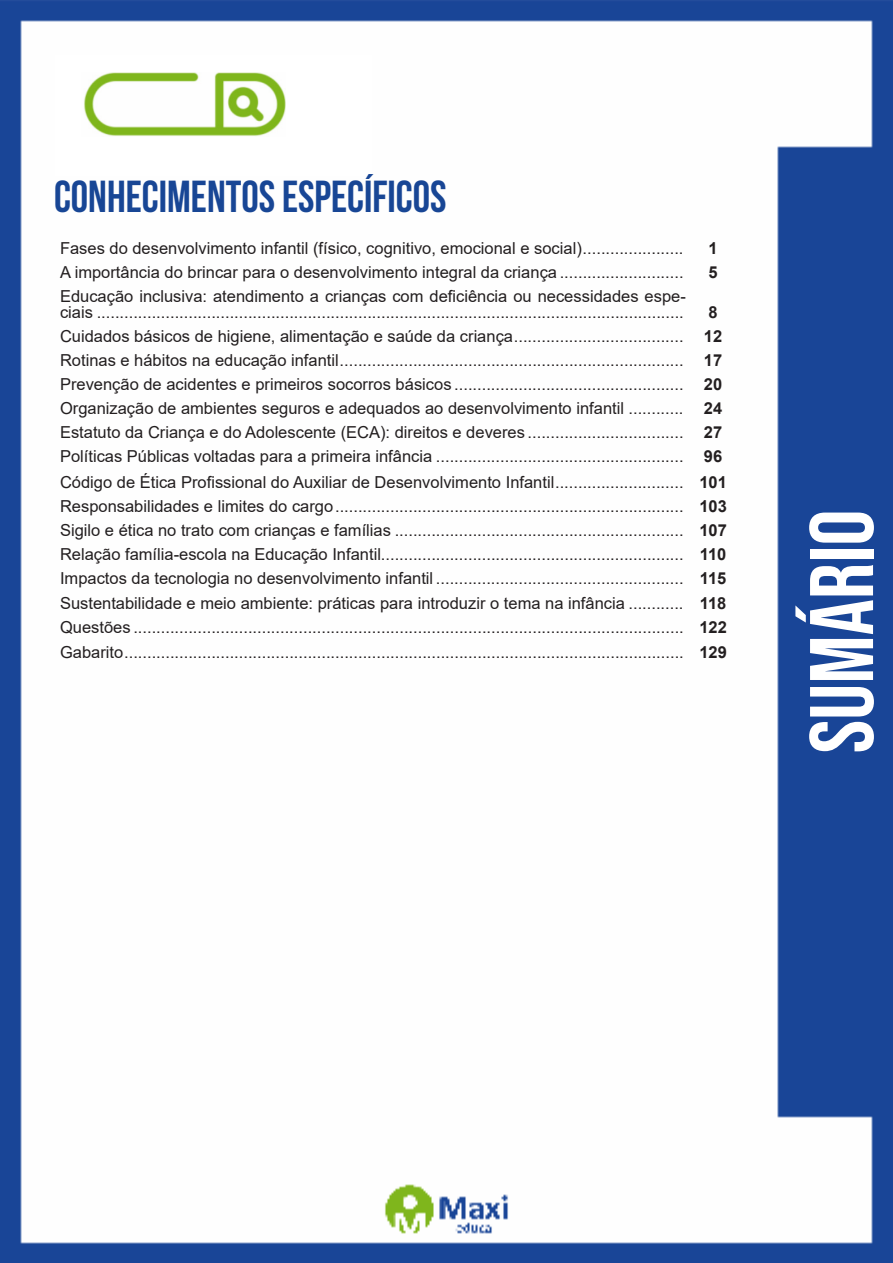
<style>
.page{position:relative;width:893px;height:1263px;background:#fff}
.page>*{position:absolute;margin:0;border:0;box-sizing:border-box;transform-origin:0 0}
.t1{font:90px "Bebas Neue";color:#fff}
.t2{font:700 44.85px "Bebas Neue";color:#184695}
.ALTERNATIVAS{font:16.5px/16.5px "Arial";color:#231f20}
.INDICE{font:700 16.5px "Arial";color:#231f20}
</style>
<div class="page">
<img style="left:0;top:0;width:893px;height:1263px">
<div style="left:55px;top:55px;width:317px;height:121px;background:#fff"></div>
<img style="left:84px;top:72px;width:201px;height:64px">
<p class="t2" style="left:54px;top:172px;width:394px">CONHECIMENTOS ESPECÍFICOS</p>
<p class="ALTERNATIVAS" style="left:60px;top:239px;width:625px">Fases do desenvolvimento infantil (físico, cognitivo, emocional e social)......................</p>
<p class="INDICE" style="left:708px;top:236px;width:11px">1</p>
<p class="ALTERNATIVAS" style="left:60px;top:263px;width:625px">A importância do brincar para o desenvolvimento integral da criança ...........................</p>
<p class="INDICE" style="left:708px;top:260px;width:11px">5</p>
<p class="ALTERNATIVAS" style="left:60px;top:287px;width:627px">Educação inclusiva: atendimento a crianças com deficiência ou necessidades espe&shy;ciais ................................................................................................................................</p>
<p class="INDICE" style="left:708px;top:301px;width:11px">8</p>
<p class="ALTERNATIVAS" style="left:60px;top:328px;width:625px">Cuidados básicos de higiene, alimentação e saúde da criança.....................................</p>
<p class="INDICE" style="left:704px;top:325px;width:20px">12</p>
<p class="ALTERNATIVAS" style="left:60px;top:352px;width:625px">Rotinas e hábitos na educação infantil...........................................................................</p>
<p class="INDICE" style="left:704px;top:349px;width:20px">17</p>
<p class="ALTERNATIVAS" style="left:60px;top:376px;width:625px">Prevenção de acidentes e primeiros socorros básicos ..................................................</p>
<p class="INDICE" style="left:704px;top:373px;width:20px">20</p>
<p class="ALTERNATIVAS" style="left:60px;top:400px;width:625px">Organização de ambientes seguros e adequados ao desenvolvimento infantil ............</p>
<p class="INDICE" style="left:704px;top:397px;width:20px">24</p>
<p class="ALTERNATIVAS" style="left:60px;top:424px;width:625px">Estatuto da Criança e do Adolescente (ECA): direitos e deveres ..................................</p>
<p class="INDICE" style="left:704px;top:421px;width:20px">27</p>
<p class="ALTERNATIVAS" style="left:60px;top:448px;width:625px">Políticas Públicas voltadas para a primeira infância ......................................................</p>
<p class="INDICE" style="left:704px;top:445px;width:20px">96</p>
<p class="ALTERNATIVAS" style="left:60px;top:474px;width:625px">Código de Ética Profissional do Auxiliar de Desenvolvimento Infantil............................</p>
<p class="INDICE" style="left:699px;top:470px;width:29px">101</p>
<p class="ALTERNATIVAS" style="left:60px;top:498px;width:625px">Responsabilidades e limites do cargo............................................................................</p>
<p class="INDICE" style="left:699px;top:494px;width:29px">103</p>
<p class="ALTERNATIVAS" style="left:60px;top:522px;width:625px">Sigilo e ética no trato com crianças e famílias ...............................................................</p>
<p class="INDICE" style="left:699px;top:518px;width:29px">107</p>
<p class="ALTERNATIVAS" style="left:60px;top:546px;width:625px">Relação família-escola na Educação Infantil..................................................................</p>
<p class="INDICE" style="left:700px;top:542px;width:28px">110</p>
<p class="ALTERNATIVAS" style="left:60px;top:570px;width:625px">Impactos da tecnologia no desenvolvimento infantil ......................................................</p>
<p class="INDICE" style="left:700px;top:566px;width:28px">115</p>
<p class="ALTERNATIVAS" style="left:60px;top:594px;width:625px">Sustentabilidade e meio ambiente: práticas para introduzir o tema na infância ............</p>
<p class="INDICE" style="left:700px;top:591px;width:28px">118</p>
<p class="ALTERNATIVAS" style="left:60px;top:619px;width:625px">Questões ........................................................................................................................</p>
<p class="INDICE" style="left:699px;top:616px;width:29px">122</p>
<p class="ALTERNATIVAS" style="left:60px;top:644px;width:625px">Gabarito..........................................................................................................................</p>
<p class="INDICE" style="left:699px;top:641px;width:29px">129</p>
<h1 class="t1" style="left:791px;top:753px;width:245px;rotate:-90deg">sumário</h1>
</div>
